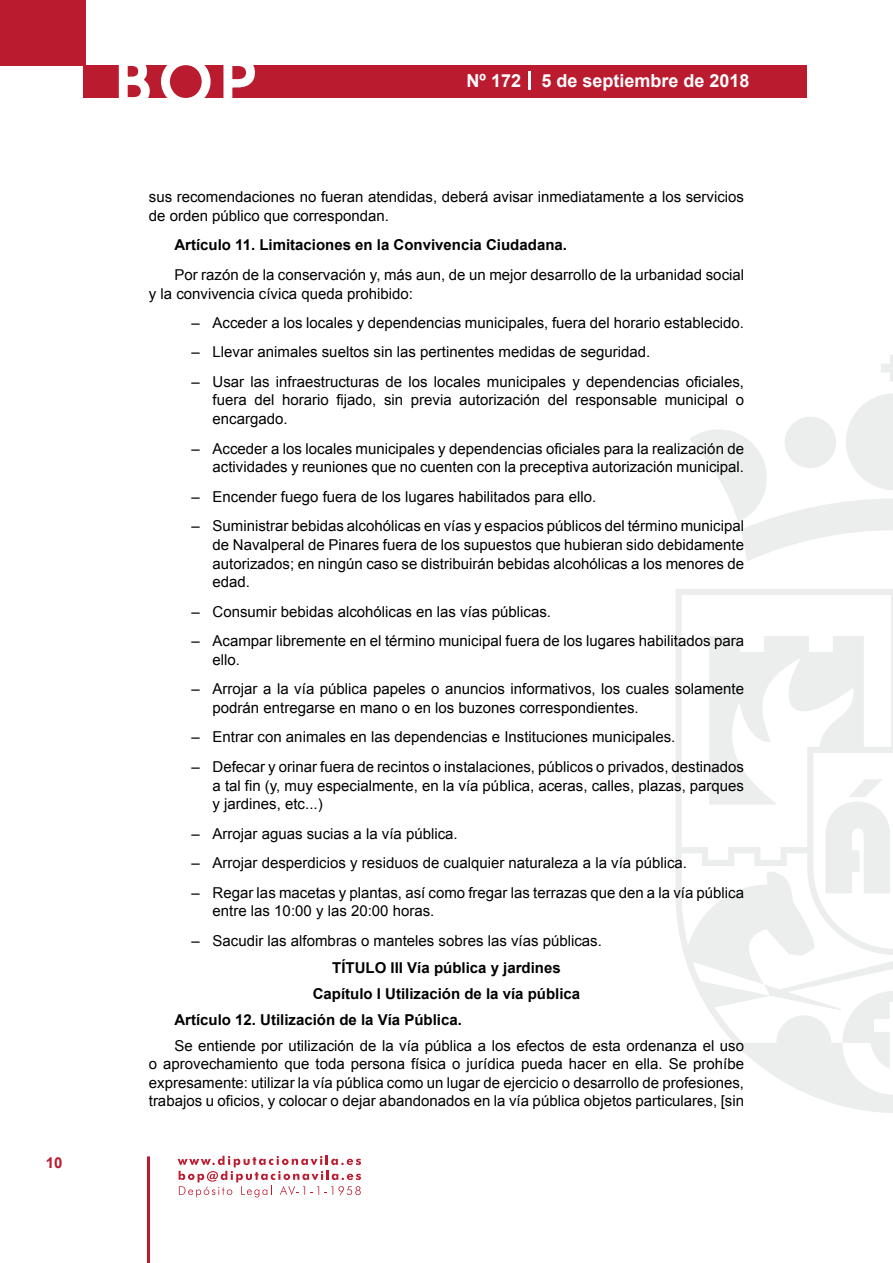
<style>
.page{position:relative;width:893px;height:1263px;background:#fff}
.page>*{position:absolute;margin:0;border:0;box-sizing:border-box;transform-origin:0 0}
.t1{font:500 61.5px "Avant Garde";color:#fff}
.t2{font:700 18px "Arial";color:#fff}
.t3{font:15px/18.8px "Arial";color:#000}
.t4{font:700 15px "Arial";color:#000}
.t5{font:700 15px "Arial";color:#ba1b2f}
</style>
<div class="page">
<svg style="left:178px;top:1156px;width:183px;height:41px"></svg>
<hr style="left:147px;top:1156px;width:3px;height:107px;background:#ba1b2f">
<div style="left:0;top:0;width:85px;height:66px;background:#ba1b2f"></div>
<div style="left:84px;top:65px;width:723px;height:33px;background:#ba1b2f"></div>
<svg style="left:118px;top:65px;width:32px;height:33px"></svg>
<svg style="left:161px;top:65px;width:50px;height:33px"></svg>
<svg style="left:223px;top:65px;width:32px;height:33px"></svg>
<svg style="left:529px;top:71px;width:2px;height:19px"></svg>
<svg style="left:881px;top:355px;width:12px;height:27px"></svg>
<svg style="left:690px;top:393px;width:203px;height:168px"></svg>
<svg style="left:676px;top:589px;width:217px;height:524px"></svg>
<svg style="left:764px;top:984px;width:129px;height:86px"></svg>
<svg style="left:825px;top:779px;width:66px;height:114px"></svg>
<p class="t5" style="left:46px;top:1153px;width:18px">10</p>
<h1 class="t1" style="left:115px;top:44px;width:141px">BOP</h1>
<p class="t2" style="left:467px;top:69px;width:284px">Nº 172 5 de septiembre de 2018</p>
<p class="t3" style="left:149px;top:188px;width:597px">sus recomendaciones no fueran atendidas, deberá avisar inmediatamente a los servicios de orden público que correspondan.</p>
<p class="t4" style="left:174px;top:235px;width:394px">Artículo 11. Limitaciones en la Convivencia Ciudadana.</p>
<p class="t3" style="left:149px;top:265px;width:597px;text-indent:26px">Por razón de la conservación y, más aun, de un mejor desarrollo de la urbanidad social y la convivencia cívica queda prohibido:</p>
<p class="t3" style="left:191px;top:313px;width:554px">– Acceder a los locales y dependencias municipales, fuera del horario establecido.</p>
<p class="t3" style="left:191px;top:343px;width:460px">– Llevar animales sueltos sin las pertinentes medidas de seguridad.</p>
<p class="t3" style="left:213px;top:372px;width:533px;text-align:justify;text-indent:-21px">– Usar las infraestructuras de los locales municipales y dependencias oficiales, fuera del horario fijado, sin previa autorización del responsable municipal o encargado.</p>
<p class="t3" style="left:191px;top:439px;width:554px;text-align:right">– Acceder a los locales municipales y dependencias oficiales para la realización de actividades y reuniones que no cuenten con la preceptiva autorización municipal.</p>
<p class="t3" style="left:191px;top:487px;width:406px">– Encender fuego fuera de los lugares habilitados para ello.</p>
<p class="t3" style="left:213px;top:517px;width:533px;text-align:justify;text-indent:-21px">– Suministrar bebidas alcohólicas en vías y espacios públicos del término municipal de Navalperal de Pinares fuera de los supuestos que hubieran sido debidamente autorizados; en ningún caso se distribuirán bebidas alcohólicas a los menores de edad.</p>
<p class="t3" style="left:191px;top:602px;width:361px">– Consumir bebidas alcohólicas en las vías públicas.</p>
<p class="t3" style="left:213px;top:632px;width:533px;text-indent:-21px">– Acampar libremente en el término municipal fuera de los lugares habilitados para ello.</p>
<p class="t3" style="left:213px;top:680px;width:533px;text-indent:-21px">– Arrojar a la vía pública papeles o anuncios informativos, los cuales solamente podrán entregarse en mano o en los buzones correspondientes.</p>
<p class="t3" style="left:191px;top:728px;width:486px">– Entrar con animales en las dependencias e Instituciones municipales.</p>
<p class="t3" style="left:213px;top:757px;width:533px;text-align:justify;text-indent:-21px">– Defecar y orinar fuera de recintos o instalaciones, públicos o privados, destinados a tal fin (y, muy especialmente, en la vía pública, aceras, calles, plazas, parques y jardines, etc...)</p>
<p class="t3" style="left:191px;top:824px;width:268px">– Arrojar aguas sucias a la vía pública.</p>
<p class="t3" style="left:191px;top:854px;width:497px">– Arrojar desperdicios y residuos de cualquier naturaleza a la vía pública.</p>
<p class="t3" style="left:213px;top:883px;width:533px;text-indent:-21px">– Regar las macetas y plantas, así como fregar las terrazas que den a la vía pública entre las 10:00 y las 20:00 horas.</p>
<p class="t3" style="left:191px;top:931px;width:412px">– Sacudir las alfombras o manteles sobres las vías públicas.</p>
<p class="t4" style="left:332px;top:957px;width:230px">TÍTULO III Vía pública y jardines</p>
<p class="t4" style="left:313px;top:983px;width:269px">Capítulo I Utilización de la vía pública</p>
<p class="t4" style="left:174px;top:1009px;width:289px">Artículo 12. Utilización de la Vía Pública.</p>
<p class="t3" style="left:149px;top:1036px;width:597px;text-align:justify;text-indent:26px">Se entiende por utilización de la vía pública a los efectos de esta ordenanza el uso o aprovechamiento que toda persona física o jurídica pueda hacer en ella. Se prohíbe expresamente: utilizar la vía pública como un lugar de ejercicio o desarrollo de profesiones, trabajos u oficios, y colocar o dejar abandonados en la vía pública objetos particulares, [sin</p>
</div>
